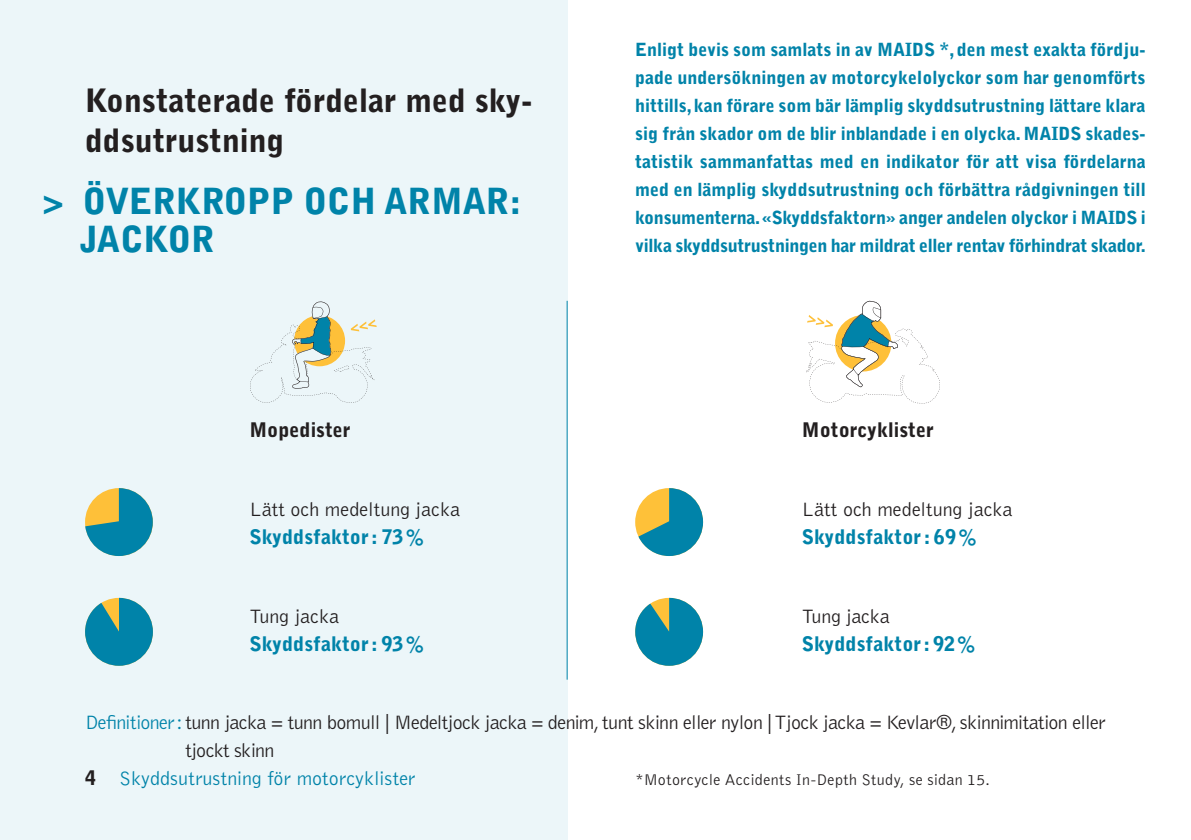
<style>
.page{position:relative;width:1191px;height:840px;background:#fff}
.page>*{position:absolute;margin:0;border:0;box-sizing:border-box;transform-origin:0 0}
.t1{font:900 35.8px/38px "Bell Gothic Std";letter-spacing:-.01em;color:#0083a9}
.t2{font:900 32px/40px "Bell Gothic Std";color:#231f20}
.t3{font:300 20px/28px "Bell Gothic Std";letter-spacing:-.03em;color:#231f20}
.t4{font:900 20px "Bell Gothic Std";color:#0083a9}
.t5{font:300 20px "Bell Gothic Std";color:#231f20}
.t6{font:300 20px "Bell Gothic Std";color:#0083a9}
.t7{font:900 20px "Bell Gothic Std";color:#231f20}
.t8{font:300 20px "Bell Gothic Std";letter-spacing:-.01em;color:#231f20}
.t9{font:900 18px/28px "Bell Gothic Std";letter-spacing:-.015em;color:#0083a9;text-align:justify}
.t10{font:300 16px "Bell Gothic Std";letter-spacing:.02em;color:#231f20}
.s1{color:#0083a9}
.s2{font-weight:900;color:#231f20}
</style>
<div class="page">
<div style="left:0;top:0;width:567px;height:839px;background:#ecf6f9"></div>
<svg style="left:85px;top:488px;width:68px;height:67px"></svg>
<hr style="left:566px;top:300px;width:1px;height:379px;background:#0083a9">
<svg style="left:638px;top:488px;width:65px;height:67px"></svg>
<svg style="left:806px;top:300px;width:134px;height:103px"></svg>
<svg style="left:250px;top:301px;width:127px;height:101px"></svg>
<svg style="left:85px;top:597px;width:68px;height:68px"></svg>
<svg style="left:635px;top:597px;width:68px;height:68px"></svg>
<h2 class="t2" style="left:85px;top:81px;width:448px">Konstaterade fördelar med sky&shy;ddsutrustning</h2>
<h1 class="t1" style="left:80px;top:182px;width:442px;text-indent:-38px">&gt; ÖVERKROPP OCH ARMAR:<br>JACKOR</h1>
<p class="t7" style="left:249px;top:417px;width:103px">Mopedister</p>
<p class="t5" style="left:249px;top:498px;width:212px">Lätt och medeltung jacka</p>
<p class="t4" style="left:249px;top:525px;width:176px">Skyddsfaktor: 73%</p>
<p class="t5" style="left:249px;top:605px;width:91px">Tung jacka</p>
<p class="t4" style="left:249px;top:631px;width:176px">Skyddsfaktor: 93%</p>
<p class="t9" style="left:635px;top:36px;width:512px">Enligt bevis som samlats in av MAIDS *, den mest exakta fördju&shy;pade undersökningen av motorcykelolyckor som har genomförts hittills, kan förare som bär lämplig skyddsutrustning lättare klara sig från skador om de blir inblandade i en olycka. MAIDS skades&shy;tatistik sammanfattas med en indikator för att visa fördelarna med en lämplig skyddsutrustning och förbättra rådgivningen till konsumenterna. «Skyddsfaktorn» anger andelen olyckor i MAIDS i vilka skyddsutrustningen har mildrat eller rentav förhindrat skador.</p>
<p class="t7" style="left:802px;top:417px;width:133px">Motorcyklister</p>
<p class="t5" style="left:802px;top:498px;width:212px">Lätt och medeltung jacka</p>
<p class="t4" style="left:802px;top:525px;width:176px">Skyddsfaktor: 69%</p>
<p class="t8" style="left:802px;top:605px;width:89px">Tung jacka</p>
<p class="t4" style="left:802px;top:631px;width:175px">Skyddsfaktor: 92%</p>
<p class="t3" style="left:185px;top:708px;width:922px;text-indent:-100px"><span class="s1">Definitioner:</span> tunn jacka = tunn bomull | Medeltjock jacka = denim, tunt skinn eller nylon | Tjock jacka = Kevlar®, skinnimitation eller tjockt skinn</p>
<p class="t6" style="left:85px;top:767px;width:332px"><span class="s2">4</span> Skyddsutrustning för motorcyklister</p>
<p class="t10" style="left:635px;top:770px;width:356px">*Motorcycle Accidents In-Depth Study, se sidan 15.</p>
</div>
